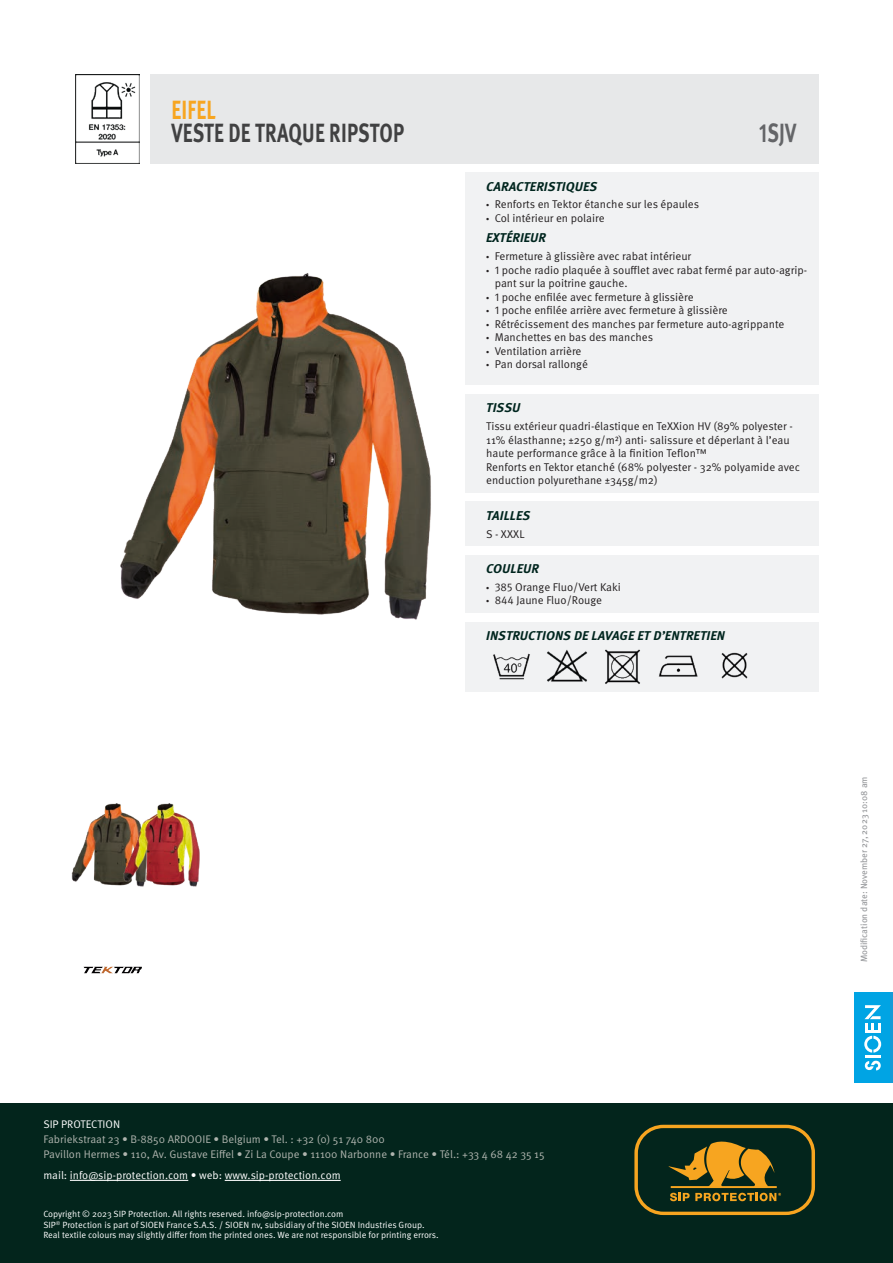
<style>
.page{position:relative;width:893px;height:1263px;background:#fff}
.page>*{position:absolute;margin:0;border:0;box-sizing:border-box;transform-origin:0 0}
.t1{font:700 26.25px "Meta Pro";letter-spacing:.01em;color:#414142;scale:.74 1}
.t2{font:700 26.25px "Meta Pro";letter-spacing:.01em;color:#f7a520;scale:.74 1}
.t3{font:700 26.25px "Meta Pro";color:#646568;scale:.74 1}
.t4{font:italic 700 12.75px "Meta Pro";letter-spacing:.01em;color:#00251e}
.t5{font:11.25px/13.5px "Meta Pro Norm";color:#231f20}
.t6{font:11.1px/15px "Meta Pro Norm";color:#afb4ae}
.t7{font:11.1px "Meta Pro Norm";color:#fff}
.t8{font:9px/10.5px "Meta Pro Norm";color:#fff}
.t9{font:9px "Meta Pro";color:#949699}
.s1{font-family:"Myriad Pro"}
</style>
<div class="page">
<div style="left:0;top:1103px;width:893px;height:160px;background:#03251c"></div>
<svg style="left:634px;top:1125px;width:181px;height:90px"></svg>
<hr style="left:70px;top:1180px;width:118px;height:1px;background:#fff">
<hr style="left:225px;top:1180px;width:116px;height:1px;background:#fff">
<div style="left:854px;top:992px;width:39px;height:90px;background:#149cd8"></div>
<div style="left:854px;top:992px;width:36px;height:90px;background:#00a4e4"></div>
<svg style="left:865px;top:1061px;width:16px;height:9px"></svg>
<svg style="left:864px;top:1036px;width:17px;height:16px"></svg>
<hr style="left:865px;top:1055px;width:15px;height:3px;background:#fff">
<hr style="left:865px;top:1030px;width:16px;height:3px;background:#fff">
<svg style="left:864px;top:1005px;width:17px;height:24px"></svg>
<div style="left:150px;top:74px;width:669px;height:90px;background:#e7e8e9"></div>
<div style="left:465px;top:173px;width:354px;height:212px;background:#f1f2f3"></div>
<div style="left:465px;top:394px;width:354px;height:99px;background:#f1f2f3"></div>
<div style="left:465px;top:502px;width:354px;height:44px;background:#f1f2f3"></div>
<div style="left:465px;top:555px;width:354px;height:58px;background:#f1f2f3"></div>
<div style="left:465px;top:622px;width:354px;height:70px;background:#f1f2f3"></div>
<img style="left:493px;top:653px;width:37px;height:27px">
<img style="left:547px;top:650px;width:40px;height:32px">
<img style="left:605px;top:649px;width:35px;height:35px">
<img style="left:658px;top:655px;width:40px;height:22px">
<img style="left:721px;top:652px;width:27px;height:27px">
<svg style="left:83px;top:966px;width:59px;height:8px"></svg>
<img style="left:71px;top:803px;width:47px;height:83px">
<img style="left:118px;top:803px;width:82px;height:84px">
<img style="left:75px;top:74px;width:65px;height:90px">
<img style="left:120px;top:273px;width:311px;height:347px">
<h1 class="t2" style="left:171px;top:89px;width:61px">EIFEL</h1>
<h1 class="t1" style="left:171px;top:113px;width:316px">VESTE DE TRAQUE RIPSTOP</h1>
<h1 class="t3" style="left:759px;top:113px;width:52px">1SJV</h1>
<p class="t4" style="left:486px;top:176px;width:113px">CARACTERISTIQUES</p>
<p class="t5" style="left:486px;top:197px;width:214px"><span class="s1">•</span> Renforts en Tektor étanche sur les épaules</p>
<p class="t5" style="left:486px;top:211px;width:120px"><span class="s1">•</span> Col intérieur en polaire</p>
<p class="t4" style="left:486px;top:228px;width:61px">EXTÉRIEUR</p>
<p class="t5" style="left:486px;top:249px;width:207px"><span class="s1">•</span> Fermeture à glissière avec rabat intérieur</p>
<p class="t5" style="left:495px;top:262px;width:314px;text-indent:-9px"><span class="s1">•</span> 1 poche radio plaquée à soufflet avec rabat fermé par auto-agrip&shy;pant sur la poitrine gauche.</p>
<p class="t5" style="left:486px;top:289px;width:209px"><span class="s1">•</span> 1 poche enfilée avec fermeture à glissière</p>
<p class="t5" style="left:486px;top:303px;width:243px"><span class="s1">•</span> 1 poche enfilée arrière avec fermeture à glissière</p>
<p class="t5" style="left:486px;top:316px;width:300px"><span class="s1">•</span> Rétrécissement des manches par fermeture auto-agrippante</p>
<p class="t5" style="left:486px;top:330px;width:168px"><span class="s1">•</span> Manchettes en bas des manches</p>
<p class="t5" style="left:486px;top:343px;width:97px"><span class="s1">•</span> Ventilation arrière</p>
<p class="t5" style="left:486px;top:357px;width:103px"><span class="s1">•</span> Pan dorsal rallongé</p>
<p class="t4" style="left:486px;top:398px;width:36px">TISSU</p>
<p class="t5" style="left:486px;top:419px;width:315px">Tissu extérieur quadri-élastique en TeXXion HV (89% polyester - 11% élasthanne; ±250 g/m²) anti- salissure et déperlant à l’eau haute performance grâce à la finition Teflon™<br>Renforts en Tektor etanché (68% polyester - 32% polyamide avec enduction polyurethane ±345g/m2)</p>
<p class="t4" style="left:486px;top:505px;width:46px">TAILLES</p>
<p class="t5" style="left:486px;top:526px;width:40px">S - XXXL</p>
<p class="t4" style="left:486px;top:559px;width:54px">COULEUR</p>
<p class="t5" style="left:486px;top:579px;width:136px"><span class="s1">•</span> 385 Orange Fluo/Vert Kaki</p>
<p class="t5" style="left:486px;top:593px;width:117px"><span class="s1">•</span> 844 Jaune Fluo/Rouge</p>
<p class="t4" style="left:486px;top:626px;width:240px">INSTRUCTIONS DE LAVAGE ET D’ENTRETIEN</p>
<p class="t9" style="left:857px;top:962px;width:188px;rotate:-90deg">Modification date: November 27, 2023 10:08 am</p>
<p class="t7" style="left:43px;top:1116px;width:78px">SIP PROTECTION</p>
<p class="t6" style="left:43px;top:1131px;width:503px">Fabriekstraat 23 • B-8850 ARDOOIE • Belgium • Tel. : +32 (0) 51 740 800<br>Pavillon Hermes • 110, Av. Gustave Eiffel • Zi La Coupe • 11100 Narbonne • France • Tél.: +33 4 68 42 35 15</p>
<p class="t7" style="left:43px;top:1167px;width:299px">mail: info@sip-protection.com • web: www.sip-protection.com</p>
<p class="t8" style="left:43px;top:1208px;width:397px">Copyright © 2023 SIP Protection. All rights reserved. info@sip-protection.com<br>SIP<sup>®</sup> Protection is part of SIOEN France S.A.S. / SIOEN nv, subsidiary of the SIOEN Industries Group.<br>Real textile colours may slightly differ from the printed ones. We are not responsible for printing errors.</p>
</div>
